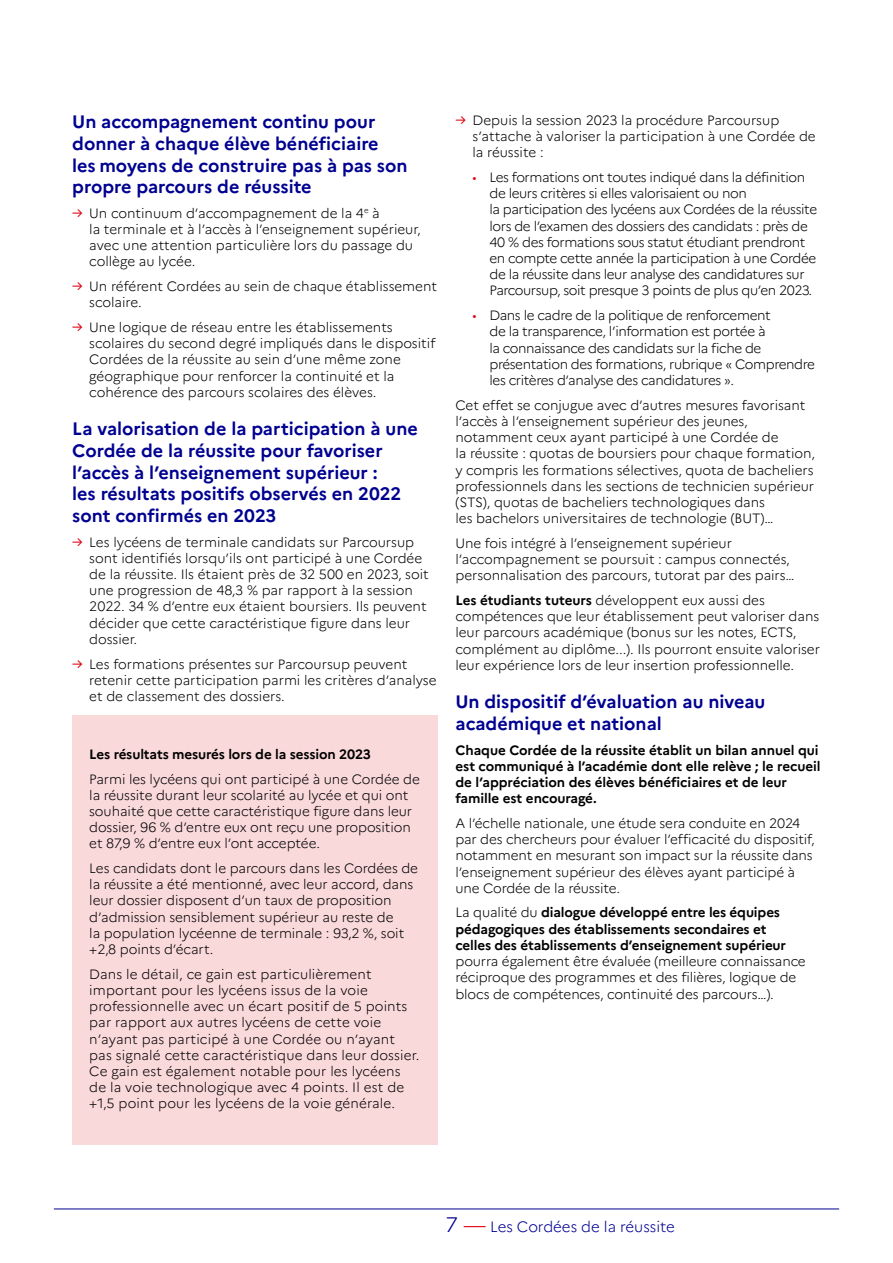
<style>
.page{position:relative;width:893px;height:1263px;background:#fff}
.page>*{position:absolute;margin:0;border:0;box-sizing:border-box;transform-origin:0 0}
.t1{font:700 18px/21.6px "Marianne";color:#000091}
.t2{font:300 15px "Marianne";color:#000091}
.t3{font:300 13.5px/16.2px "Marianne";letter-spacing:-.005em;color:#000}
.t4{font:300 13.5px/16.2px "Marianne";letter-spacing:-.03em;color:#000}
.t5{font:700 13.5px/16.2px "Marianne";letter-spacing:-.01em;color:#000}
.s1{font-weight:400;color:#e0000f}
.s2{color:#e0000f}
.s3{font-weight:700}
.s4{font-weight:300}
.s5{font-size:21px}
.s6{font-size:21px;color:#e0000f}
</style>
<div class="page">
<hr style="left:54px;top:1209px;width:785px;height:1px;background:#000091">
<div style="left:72px;top:715px;width:365px;height:31px;background:#fad9db"></div>
<div style="left:72px;top:740px;width:365px;height:31px;background:#fad9db"></div>
<div style="left:72px;top:765px;width:365px;height:95px;background:#fad9db"></div>
<div style="left:72px;top:854px;width:365px;height:112px;background:#fad9db"></div>
<div style="left:72px;top:960px;width:365px;height:160px;background:#fad9db"></div>
<div style="left:72px;top:1114px;width:365px;height:31px;background:#fad9db"></div>
<h1 class="t1" style="left:72px;top:111px;width:337px">Un accompagnement continu pour donner à chaque élève bénéficiaire<br>les moyens de construire pas à pas son propre parcours de réussite</h1>
<p class="t3" style="left:89px;top:205px;width:333px;text-indent:-17px"><span class="s1">→</span> Un continuum d’accompagnement de la 4<sup>e</sup> à<br>la terminale et à l’accès à l’enseignement supérieur, avec une attention particulière lors du passage du collège au lycée.</p>
<p class="t3" style="left:89px;top:278px;width:349px;text-indent:-17px"><span class="s1">→</span> Un référent Cordées au sein de chaque établissement scolaire.</p>
<p class="t3" style="left:89px;top:319px;width:348px;text-indent:-17px"><span class="s1">→</span> Une logique de réseau entre les établissements scolaires du second degré impliqués dans le dispositif Cordées de la réussite au sein d’une même zone géographique pour renforcer la continuité et la cohérence des parcours scolaires des élèves.</p>
<h1 class="t1" style="left:72px;top:418px;width:347px">La valorisation de la participation à une Cordée de la réussite pour favoriser l’accès à l’enseignement supérieur :<br>les résultats positifs observés en 2022 sont confirmés en 2023</h1>
<p class="t3" style="left:89px;top:534px;width:341px;text-indent:-17px"><span class="s1">→</span> Les lycéens de terminale candidats sur Parcoursup sont identifiés lorsqu’ils ont participé à une Cordée de la réussite. Ils étaient près de 32 500 en 2023, soit une progression de 48,3 % par rapport à la session 2022. 34 % d’entre eux étaient boursiers. Ils peuvent décider que cette caractéristique figure dans leur dossier.</p>
<p class="t3" style="left:89px;top:655px;width:349px;text-indent:-17px"><span class="s1">→</span> Les formations présentes sur Parcoursup peuvent retenir cette participation parmi les critères d’analyse et de classement des dossiers.</p>
<p class="t5" style="left:89px;top:746px;width:283px">Les résultats mesurés lors de la session 2023</p>
<p class="t3" style="left:89px;top:771px;width:332px">Parmi les lycéens qui ont participé à une Cordée de la réussite durant leur scolarité au lycée et qui ont souhaité que cette caractéristique figure dans leur dossier, 96 % d’entre eux ont reçu une proposition et 87,9 % d’entre eux l’ont acceptée.</p>
<p class="t3" style="left:89px;top:860px;width:330px">Les candidats dont le parcours dans les Cordées de la réussite a été mentionné, avec leur accord, dans leur dossier disposent d’un taux de proposition d’admission sensiblement supérieur au reste de<br>la population lycéenne de terminale : 93,2 %, soit +2,8 points d’écart.</p>
<p class="t3" style="left:89px;top:966px;width:332px">Dans le détail, ce gain est particulièrement important pour les lycéens issus de la voie professionnelle avec un écart positif de 5 points par rapport aux autres lycéens de cette voie n’ayant pas participé à une Cordée ou n’ayant pas signalé cette caractéristique dans leur dossier.<br>Ce gain est également notable pour les lycéens de la voie technologique avec 4 points. Il est de +1,5 point pour les lycéens de la voie générale.</p>
<p class="t3" style="left:472px;top:112px;width:345px;text-indent:-17px"><span class="s1">→</span> Depuis la session 2023 la procédure Parcoursup s’attache à valoriser la participation à une Cordée de la réussite :</p>
<p class="t4" style="left:489px;top:169px;width:329px;text-indent:-17px"><span class="s2">•</span> Les formations ont toutes indiqué dans la définition de leurs critères si elles valorisaient ou non<br>la participation des lycéens aux Cordées de la réussite lors de l’examen des dossiers des candidats : près de 40 % des formations sous statut étudiant prendront en compte cette année la participation à une Cordée de la réussite dans leur analyse des candidatures sur Parcoursup, soit presque 3 points de plus qu’en 2023.</p>
<p class="t4" style="left:489px;top:307px;width:327px;text-indent:-17px"><span class="s2">•</span> Dans le cadre de la politique de renforcement<br>de la transparence, l’information est portée à<br>la connaissance des candidats sur la fiche de présentation des formations, rubrique « Comprendre les critères d’analyse des candidatures ».</p>
<p class="t3" style="left:455px;top:397px;width:361px">Cet effet se conjugue avec d’autres mesures favorisant l’accès à l’enseignement supérieur des jeunes, notamment ceux ayant participé à une Cordée de<br>la réussite : quotas de boursiers pour chaque formation, y compris les formations sélectives, quota de bacheliers professionnels dans les sections de technicien supérieur (STS), quotas de bacheliers technologiques dans<br>les bachelors universitaires de technologie (BUT)…</p>
<p class="t3" style="left:455px;top:535px;width:341px">Une fois intégré à l’enseignement supérieur l’accompagnement se poursuit : campus connectés, personnalisation des parcours, tutorat par des pairs…</p>
<p class="t3" style="left:455px;top:592px;width:366px"><span class="s3">Les étudiants tuteurs</span> développent eux aussi des compétences que leur établissement peut valoriser dans leur parcours académique (bonus sur les notes, ECTS, complément au diplôme...). Ils pourront ensuite valoriser leur expérience lors de leur insertion professionnelle.</p>
<h1 class="t1" style="left:455px;top:691px;width:311px">Un dispositif d’évaluation au niveau académique et national</h1>
<p class="t5" style="left:455px;top:742px;width:367px">Chaque Cordée de la réussite établit un bilan annuel qui est communiqué à l’académie dont elle relève ; le recueil de l’appréciation des élèves bénéficiaires et de leur famille est encouragé.</p>
<p class="t3" style="left:455px;top:815px;width:361px">A l’échelle nationale, une étude sera conduite en 2024 par des chercheurs pour évaluer l’efficacité du dispositif, notamment en mesurant son impact sur la réussite dans l’enseignement supérieur des élèves ayant participé à une Cordée de la réussite.</p>
<p class="t5" style="left:455px;top:904px;width:332px"><span class="s4">La qualité du</span> dialogue développé entre les équipes pédagogiques des établissements secondaires et celles des établissements d’enseignement supérieur</p>
<p class="t3" style="left:455px;top:953px;width:352px">pourra également être évaluée (meilleure connaissance réciproque des programmes et des filières, logique de blocs de compétences, continuité des parcours…).</p>
<p class="t2" style="left:445px;top:1217px;width:231px"><span class="s5">7</span> <span class="s6">—</span> Les Cordées de la réussite</p>
</div>
